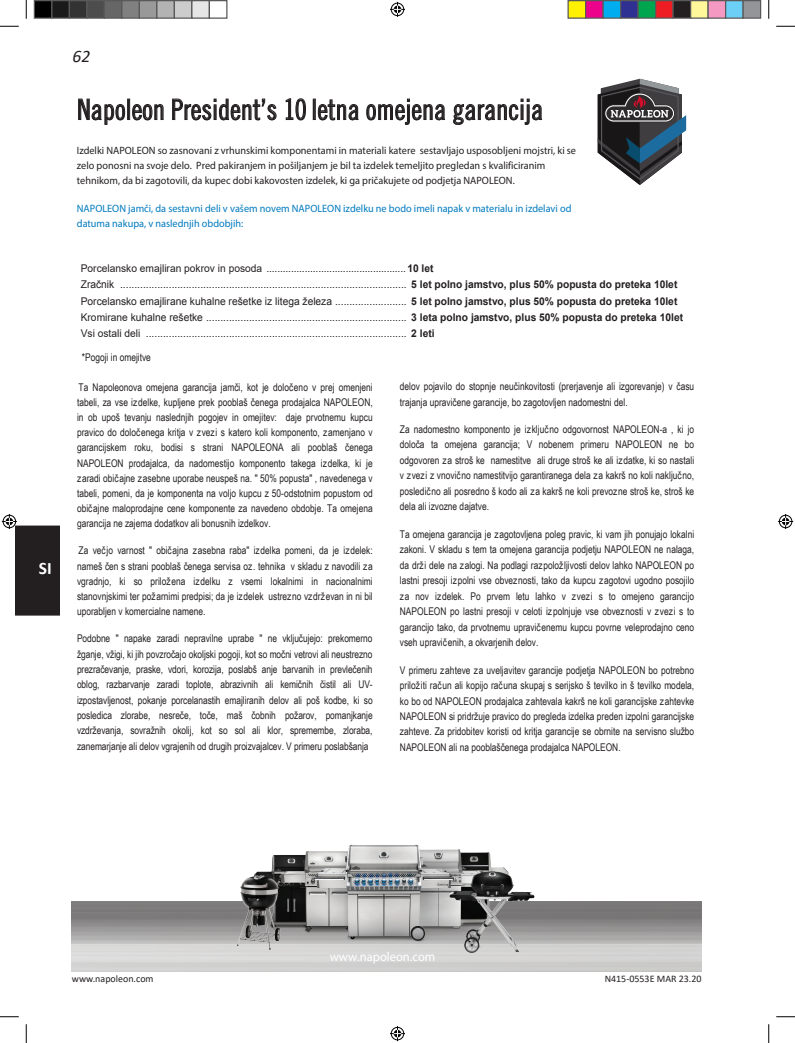
<style>
.page{position:relative;width:795px;height:1043px;background:#fff}
.page>*{position:absolute;margin:0;border:0;box-sizing:border-box;transform-origin:0 0}
.t1{font:28.38px "Trade Gothic LT Std Cn 18";color:#231f20;scale:.96 1}
.t2{font:italic 17.5px "Calibri";color:#231f20}
.t3{font:700 17.5px "Calibri";color:#fff}
.t4{font:13px "Helvetica";color:#fff;scale:.96 1}
.t5{font:10.62px/15.5px "Arial Narrow";color:#231f20;text-align:justify;scale:.96 1}
.t6{font:10.62px/16.4px "Arial";color:#231f20;scale:.96 1}
.t7{font:10.62px/15.2px "Myriad Pro";color:#231f20;scale:.96 1}
.t8{font:10.62px/15.2px "Myriad Pro";color:#007abe;scale:.96 1}
.t9{font:10px "Calibri";color:#231f20}
.s1{font-style:inherit}
.s2{font-weight:700}
.s3{font-family:"Myriad Pro"}
</style>
<div class="page">
<div style="left:16px;top:526px;width:43px;height:89px;background:#231f20"></div>
<div style="left:15px;top:525px;width:45px;height:90px;border:1px solid #231f20"></div>
<div style="left:71px;top:938px;width:630px;height:33px;background:#d4d4d3"></div>
<svg style="left:71px;top:901px;width:630px;height:42px;background:#8e8c8c"></svg>
<img style="left:233px;top:844px;width:305px;height:109px">
<svg style="left:598px;top:79px;width:88px;height:106px"></svg>
<svg style="left:0;top:25px;width:19px;height:2px"></svg>
<svg style="left:776px;top:25px;width:19px;height:2px"></svg>
<svg style="left:0;top:1016px;width:19px;height:1px"></svg>
<svg style="left:776px;top:1016px;width:19px;height:1px"></svg>
<svg style="left:25px;top:0;width:2px;height:19px"></svg>
<svg style="left:25px;top:1024px;width:2px;height:18px"></svg>
<svg style="left:768px;top:0;width:2px;height:19px"></svg>
<svg style="left:768px;top:1024px;width:2px;height:18px"></svg>
<svg style="left:390px;top:2px;width:15px;height:15px"></svg>
<svg style="left:390px;top:1026px;width:15px;height:15px"></svg>
<svg style="left:2px;top:514px;width:15px;height:15px"></svg>
<svg style="left:778px;top:514px;width:15px;height:15px"></svg>
<div style="left:34px;top:1px;width:18px;height:17px;background:#000"></div>
<div style="left:34px;top:0;width:18px;height:19px;border:1px solid #595959"></div>
<div style="left:52px;top:1px;width:17px;height:17px;background:#1a1a1a"></div>
<div style="left:51px;top:0;width:19px;height:19px;border:1px solid #595959"></div>
<div style="left:69px;top:1px;width:18px;height:17px;background:#333"></div>
<div style="left:69px;top:0;width:19px;height:19px;border:1px solid #595959"></div>
<div style="left:87px;top:1px;width:17px;height:17px;background:#4d4d4d"></div>
<div style="left:86px;top:0;width:19px;height:19px;border:1px solid #595959"></div>
<div style="left:104px;top:1px;width:18px;height:17px;background:#666"></div>
<div style="left:104px;top:0;width:18px;height:19px;border:1px solid #595959"></div>
<div style="left:122px;top:1px;width:17px;height:17px;background:#808080"></div>
<div style="left:121px;top:0;width:19px;height:19px;border:1px solid #595959"></div>
<div style="left:139px;top:1px;width:18px;height:17px;background:#999"></div>
<div style="left:139px;top:0;width:19px;height:19px;border:1px solid #595959"></div>
<div style="left:157px;top:1px;width:17px;height:17px;background:#b3b3b3"></div>
<div style="left:156px;top:0;width:19px;height:19px;border:1px solid #595959"></div>
<div style="left:174px;top:1px;width:18px;height:17px;background:#ccc"></div>
<div style="left:174px;top:0;width:18px;height:19px;border:1px solid #595959"></div>
<div style="left:192px;top:1px;width:17px;height:17px;background:#e6e6e6"></div>
<div style="left:191px;top:0;width:19px;height:19px;border:1px solid #595959"></div>
<div style="left:209px;top:0;width:19px;height:19px;border:1px solid #595959"></div>
<div style="left:568px;top:1px;width:18px;height:17px;background:#fff101"></div>
<div style="left:568px;top:0;width:18px;height:19px;border:1px solid #595959"></div>
<div style="left:586px;top:1px;width:17px;height:17px;background:#ed028c"></div>
<div style="left:585px;top:0;width:19px;height:19px;border:1px solid #595959"></div>
<div style="left:603px;top:1px;width:18px;height:17px;background:#00aeef"></div>
<div style="left:602px;top:0;width:19px;height:19px;border:1px solid #595959"></div>
<div style="left:621px;top:1px;width:17px;height:17px;background:#2e3092"></div>
<div style="left:620px;top:0;width:19px;height:19px;border:1px solid #595959"></div>
<div style="left:638px;top:1px;width:18px;height:17px;background:#00a54f"></div>
<div style="left:638px;top:0;width:18px;height:19px;border:1px solid #595959"></div>
<div style="left:656px;top:1px;width:17px;height:17px;background:#ee1d23"></div>
<div style="left:655px;top:0;width:19px;height:19px;border:1px solid #595959"></div>
<div style="left:673px;top:1px;width:18px;height:17px;background:#231f20"></div>
<div style="left:672px;top:0;width:19px;height:19px;border:1px solid #595959"></div>
<div style="left:691px;top:1px;width:17px;height:17px;background:#fff79a"></div>
<div style="left:690px;top:0;width:19px;height:19px;border:1px solid #595959"></div>
<div style="left:708px;top:1px;width:18px;height:17px;background:#f499c2"></div>
<div style="left:708px;top:0;width:18px;height:19px;border:1px solid #595959"></div>
<div style="left:726px;top:1px;width:17px;height:17px;background:#6bcff6"></div>
<div style="left:725px;top:0;width:19px;height:19px;border:1px solid #595959"></div>
<div style="left:743px;top:1px;width:18px;height:17px;background:#939598"></div>
<div style="left:742px;top:0;width:19px;height:19px;border:1px solid #595959"></div>
<h2 class="t3" style="left:39px;top:556px;width:14px">SI</h2>
<h2 class="t2" style="left:72px;top:44px;width:19px">62</h2>
<p class="t1" style="left:77px;top:93px;width:487px">Napoleon President’s 10 letna omejena garancija</p>
<p class="t7" style="left:77px;top:143px;width:522px">Izdelki NAPOLEON so zasnovani z vrhunskimi komponentami in materiali katere sestavljajo usposobljeni mojstri, ki se zelo ponosni na svoje delo. Pred pakiranjem in pošiljanjem je bil ta izdelek temeljito pregledan s kvalificiranim tehnikom, da bi zagotovili, da kupec dobi kakovosten izdelek, ki ga pričakujete od podjetja NAPOLEON.</p>
<p class="t8" style="left:77px;top:200px;width:517px">NAPOLEON jamči, da sestavni deli v vašem novem NAPOLEON izdelku ne bodo imeli napak v materialu in izdelavi od datuma nakupa, v naslednjih obdobjih:</p>
<p class="t6" style="left:81px;top:260px;width:629px">Porcelansko emajliran pokrov in posoda ................................................<span class="s1">..</span>. <span class="s2">10 let<br></span>Zračnik .................................................................................................... <span class="s2">5 let polno jamstvo, plus 50% popusta do preteka 10let </span>Porcelansko emajlirane kuhalne rešetke iz litega železa ......................... <span class="s2">5 let polno jamstvo, plus 50% popusta do preteka 10let </span>Kromirane kuhalne rešetke ...................................................................... <span class="s2">3 leta polno jamstvo, plus 50% popusta do preteka 10let </span>Vsi ostali deli ........................................................................................... <span class="s2">2 leti</span></p>
<p class="t5" style="left:82px;top:349px;width:73px">*Pogoji in omejitve</p>
<p class="t5" style="left:77px;top:379px;width:310px">Ta Napoleonova omejena garancija jamči, kot je določeno v prej omenjeni tabeli, za vse izdelke, kupljene prek pooblaš čenega prodajalca NAPOLEON, in ob upoš tevanju naslednjih pogojev in omejitev: daje prvotnemu kupcu pravico do določenega kritja v zvezi s katero koli komponento, zamenjano v garancijskem roku, bodisi s strani NAPOLEONA ali pooblaš čenega NAPOLEON prodajalca, da nadomestijo komponento takega izdelka, ki je zaradi običajne zasebne uporabe neuspeš na. " 50% popusta" , navedenega v tabeli, pomeni, da je komponenta na voljo kupcu z 50-odstotnim popustom od običajne maloprodajne cene komponente za navedeno obdobje. Ta omejena garancija ne zajema dodatkov ali bonusnih izdelkov.</p>
<p class="t5" style="left:77px;top:542px;width:310px">Za večjo varnost " običajna zasebna raba" izdelka pomeni, da je izdelek: nameš čen s strani pooblaš čenega servisa oz. tehnika v skladu z navodili za vgradnjo, ki so priložena izdelku z vsemi lokalnimi in nacionalnimi stanovnjskimi ter požarnimi predpisi; da je izdelek ustrezno vzdrževan in ni bil uporabljen v komercialne namene.</p>
<p class="t5" style="left:77px;top:630px;width:310px">Podobne " napake zaradi nepravilne uprabe " ne vključujejo: prekomerno žganje, vžigi, ki jih povzročajo okoljski pogoji, kot so močni vetrovi ali neustrezno prezračevanje, praske, vdori, korozija, poslabš anje barvanih in prevlečenih oblog, razbarvanje zaradi toplote, abrazivnih ali kemičnih čistil ali UV&shy;izpostavljenost, pokanje porcelanastih emajliranih delov ali poš kodbe, ki so posledica zlorabe, nesreče, toče, maš čobnih požarov, pomanjkanje vzdrževanja, sovražnih okolij, kot so sol ali klor, spremembe, zloraba, zanemarjanje ali delov vgrajenih od drugih proizvajalcev. V primeru poslabšanja</p>
<p class="t5" style="left:400px;top:378px;width:308px">delov pojavilo do stopnje neučinkovitosti (prerjavenje ali izgorevanje) v času trajanja upravičene garancije, bo zagotovljen nadomestni del.</p>
<p class="t5" style="left:400px;top:421px;width:308px">Za nadomestno komponento je izključno odgovornost NAPOLEON-a , ki jo določa ta omejena garancija; V nobenem primeru NAPOLEON ne bo odgovoren za stroš ke namestitve ali druge stroš ke ali izdatke, ki so nastali v zvezi z vnovično namestitvijo garantiranega dela za kakrš no koli naključno, posledično ali posredno š kodo ali za kakrš ne koli prevozne stroš ke, stroš ke dela ali izvozne dajatve.</p>
<p class="t5" style="left:400px;top:526px;width:308px">Ta omejena garancija je zagotovljena poleg pravic, ki vam jih ponujajo lokalni zakoni. V skladu s tem ta omejena garancija podjetju NAPOLEON ne nalaga, da drži dele na zalogi. Na podlagi razpoložljivosti delov lahko NAPOLEON po lastni presoji izpolni vse obveznosti, tako da kupcu zagotovi ugodno posojilo za nov izdelek. Po prvem letu lahko v zvezi s to omejeno garancijo NAPOLEON po lastni presoji v celoti izpolnjuje vse obveznosti v zvezi s to garancijo tako, da prvotnemu upravičenemu kupcu povrne veleprodajno ceno vseh upravičenih, a okvarjenih delov.</p>
<p class="t5" style="left:400px;top:661px;width:308px">V primeru zahteve za uveljavitev garancije podjetja NAPOLEON bo potrebno priložiti račun ali kopijo računa skupaj s serijsko š tevilko in š tevilko modela, ko bo od NAPOLEON prodajalca zahtevala kakrš ne koli garancijske zahtevke NAPOLEON si pridržuje pravico do pregleda izdelka preden izpolni garancijske zahteve. Za pridobitev koristi od kritja garancije se obrnite na servisno službo NAPOLEON ali na pooblaščenega prodajalca NAPOLEON.</p>
<p class="t4" style="left:330px;top:948px;width:112px"><span class="s3">www.</span>napoleon.com</p>
<p class="t9" style="left:72px;top:972px;width:83px">www.napoleon.com</p>
<p class="t9" style="left:605px;top:972px;width:98px">N415-0553E MAR 23.20</p>
</div>
